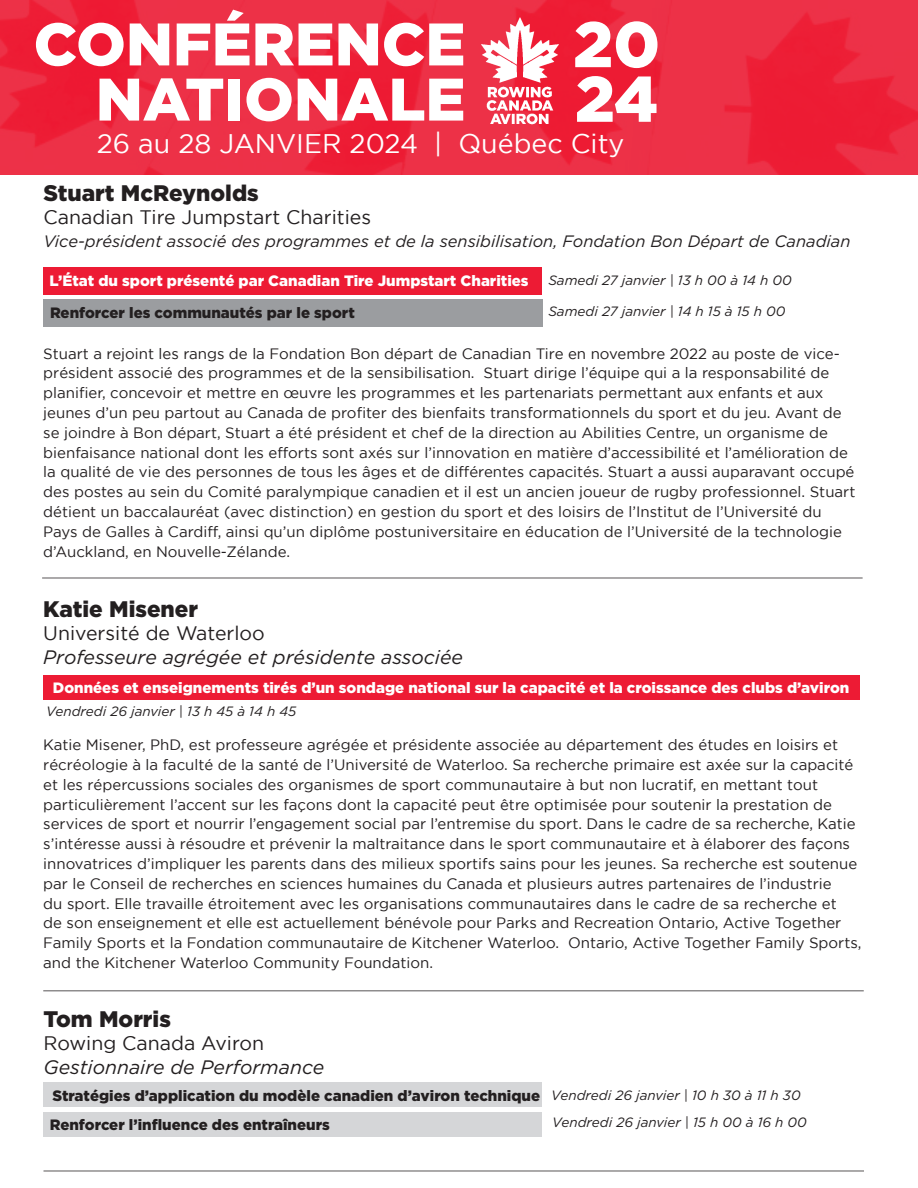
<style>
.page{position:relative;width:918px;height:1188px;background:#fff}
.page>*{position:absolute;margin:0;border:0;box-sizing:border-box;transform-origin:0 0}
.t1{font:900 64.2px "Gotham";color:#fff}
.t2{font:900 59.85px/55.2px "Gotham";color:#fff;text-align:right}
.t3{font:26.85px "Gotham";color:#fff}
.t4{font:900 22.5px "Gotham";color:#231f20}
.t5{font:19.5px "Gotham";color:#231f20}
.t6{font:italic 19.5px "Gotham";color:#231f20}
.t7{font:italic 16.5px "Gotham";color:#231f20}
.t8{font:15px/19.8px "Gotham";color:#231f20}
.t9{font:900 15px "Gotham";color:#fff}
.t10{font:900 15px "Gotham";color:#231f20}
.t11{font:italic 13.5px "Gotham";color:#231f20}
</style>
<div class="page">
<svg style="left:0;top:0;width:918px;height:174px;background:#ed283f"></svg>
<img style="left:468px;top:4px;width:104px;height:133px">
<hr style="left:43px;top:990px;width:821px;height:2px;background:#231f20">
<div style="left:43px;top:675px;width:817px;height:25px;background:#ed1b34"></div>
<hr style="left:44px;top:1170px;width:820px;height:2px;background:#231f20">
<div style="left:44px;top:1112px;width:498px;height:25px;background:#d5d6d8"></div>
<div style="left:43px;top:1082px;width:499px;height:25px;background:#d5d6d8"></div>
<hr style="left:42px;top:577px;width:821px;height:2px;background:#231f20">
<div style="left:43px;top:267px;width:499px;height:27px;background:#ed1b34"></div>
<div style="left:43px;top:299px;width:500px;height:27px;background:#9b9da0"></div>
<p class="t2" style="left:34px;top:15px;width:433px">CONFÉRENCE<br>NATIONALE</p>
<p class="t1" style="left:573px;top:7px;width:89px">20</p>
<p class="t1" style="left:575px;top:62px;width:85px">24</p>
<p class="t3" style="left:97px;top:128px;width:529px">26 au 28 JANVIER 2024 | Québec City</p>
<p class="t4" style="left:43px;top:180px;width:217px">Stuart McReynolds</p>
<p class="t5" style="left:43px;top:206px;width:329px">Canadian Tire Jumpstart Charities</p>
<p class="t7" style="left:43px;top:232px;width:809px">Vice-président associé des programmes et de la sensibilisation, Fondation Bon Départ de Canadian</p>
<p class="t9" style="left:50px;top:272px;width:481px">L’État du sport présenté par Canadian Tire Jumpstart Charities</p>
<p class="t11" style="left:548px;top:272px;width:245px">Samedi 27 janvier | 13 h 00 à 14 h 00</p>
<p class="t10" style="left:50px;top:304px;width:306px">Renforcer les communautés par le sport</p>
<p class="t11" style="left:548px;top:303px;width:239px">Samedi 27 janvier | 14 h 15 à 15 h 00</p>
<p class="t8" style="left:43px;top:343px;width:814px">Stuart a rejoint les rangs de la Fondation Bon départ de Canadian Tire en novembre 2022 au poste de vice&shy;président associé des programmes et de la sensibilisation. Stuart dirige l’équipe qui a la responsabilité de planifier, concevoir et mettre en œuvre les programmes et les partenariats permettant aux enfants et aux jeunes d’un peu partout au Canada de profiter des bienfaits transformationnels du sport et du jeu. Avant de se joindre à Bon départ, Stuart a été président et chef de la direction au Abilities Centre, un organisme de bienfaisance national dont les efforts sont axés sur l’innovation en matière d’accessibilité et l’amélioration de la qualité de vie des personnes de tous les âges et de différentes capacités. Stuart a aussi auparavant occupé des postes au sein du Comité paralympique canadien et il est un ancien joueur de rugby professionnel. Stuart détient un baccalauréat (avec distinction) en gestion du sport et des loisirs de l’Institut de l’Université du Pays de Galles à Cardiff, ainsi qu’un diplôme postuniversitaire en éducation de l’Université de la technologie d’Auckland, en Nouvelle-Zélande.</p>
<p class="t4" style="left:43px;top:596px;width:156px">Katie Misener</p>
<p class="t5" style="left:43px;top:623px;width:223px">Université de Waterloo</p>
<p class="t6" style="left:43px;top:646px;width:421px">Professeure agrégée et présidente associée</p>
<p class="t9" style="left:53px;top:679px;width:798px">Données et enseignements tirés d’un sondage national sur la capacité et la croissance des clubs d’aviron</p>
<p class="t11" style="left:46px;top:704px;width:251px">Vendredi 26 janvier | 13 h 45 à 14 h 45</p>
<p class="t8" style="left:43px;top:735px;width:820px">Katie Misener, PhD, est professeure agrégée et présidente associée au département des études en loisirs et récréologie à la faculté de la santé de l’Université de Waterloo. Sa recherche primaire est axée sur la capacité et les répercussions sociales des organismes de sport communautaire à but non lucratif, en mettant tout particulièrement l’accent sur les façons dont la capacité peut être optimisée pour soutenir la prestation de services de sport et nourrir l’engagement social par l’entremise du sport. Dans le cadre de sa recherche, Katie s’intéresse aussi à résoudre et prévenir la maltraitance dans le sport communautaire et à élaborer des façons innovatrices d’impliquer les parents dans des milieux sportifs sains pour les jeunes. Sa recherche est soutenue par le Conseil de recherches en sciences humaines du Canada et plusieurs autres partenaires de l’industrie<br>du sport. Elle travaille étroitement avec les organisations communautaires dans le cadre de sa recherche et<br>de son enseignement et elle est actuellement bénévole pour Parks and Recreation Ontario, Active Together Family Sports et la Fondation communautaire de Kitchener Waterloo. Ontario, Active Together Family Sports, and the Kitchener Waterloo Community Foundation.</p>
<p class="t4" style="left:43px;top:1006px;width:129px">Tom Morris</p>
<p class="t5" style="left:43px;top:1033px;width:222px">Rowing Canada Aviron</p>
<p class="t6" style="left:43px;top:1056px;width:282px">Gestionnaire de Performance</p>
<p class="t10" style="left:52px;top:1087px;width:489px">Stratégies d’application du modèle canadien d’aviron technique</p>
<p class="t11" style="left:551px;top:1088px;width:251px">Vendredi 26 janvier | 10 h 30 à 11 h 30</p>
<p class="t10" style="left:50px;top:1116px;width:282px">Renforcer l’influence des entraîneurs</p>
<p class="t11" style="left:552px;top:1115px;width:256px">Vendredi 26 janvier | 15 h 00 à 16 h 00</p>
</div>
